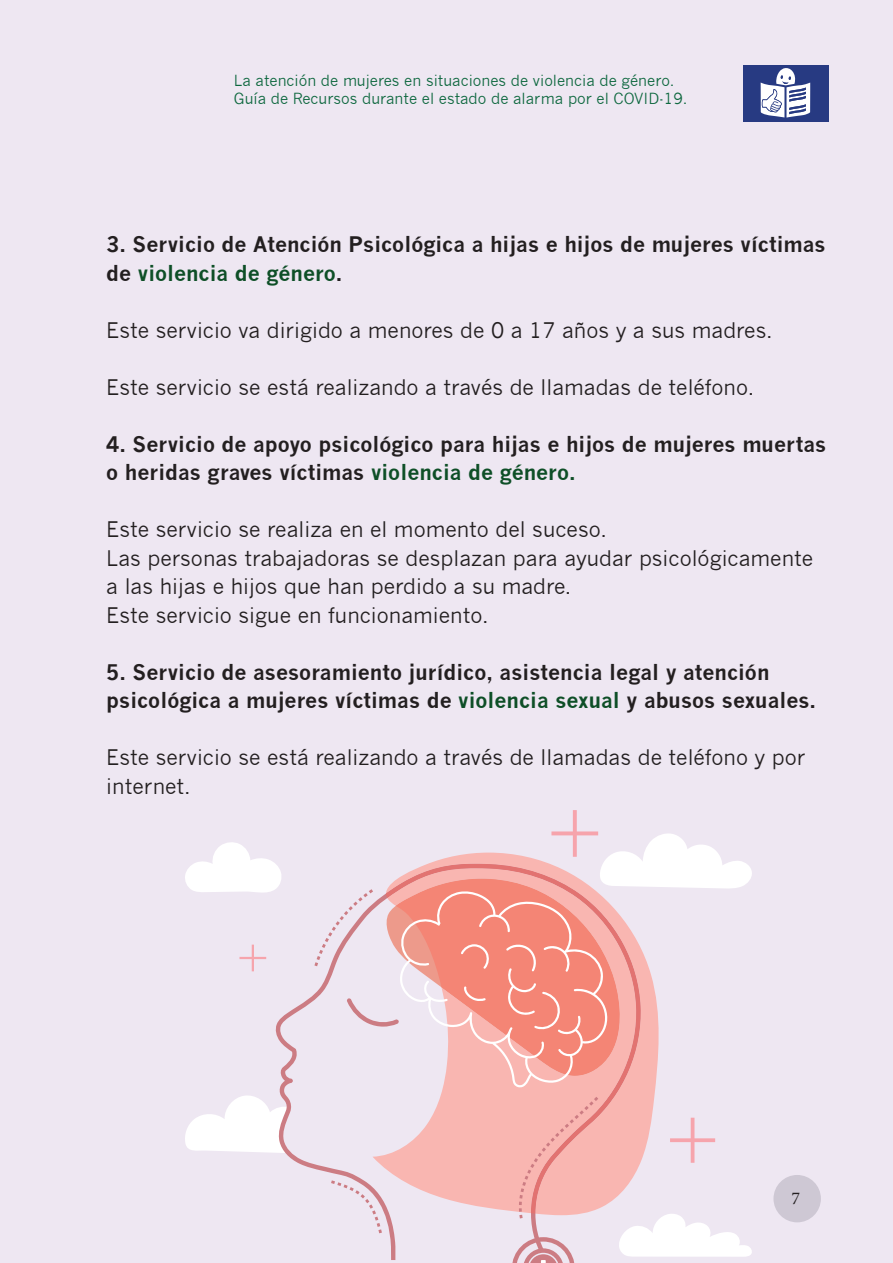
<style>
.page{position:relative;width:893px;height:1263px;background:#eee7f2}
.page>*{position:absolute;margin:0;border:0;box-sizing:border-box;transform-origin:0 0}
.t1{font:21px/28.5px "News Gothic";color:#231f20}
.t2{font:700 21px/28.5px "News Gothic";color:#231f20}
.t3{font:18px "Minion Pro";color:#231f20}
.t4{font:15px/18px "News Gothic";color:#0e683f}
.s1{color:#0e4f27}
</style>
<div class="page">
<div style="left:773px;top:1175px;width:48px;height:47px;background:#cec8d4;border-radius:50%"></div>
<hr style="left:0;top:138px;width:1px;height:53px;background:#bd93c1">
<div style="left:743px;top:65px;width:86px;height:56px;background:#273a82"></div>
<svg style="left:761px;top:68px;width:49px;height:50px"></svg>
<svg style="left:185px;top:1095px;width:90px;height:58px"></svg>
<svg style="left:275px;top:994px;width:264px;height:266px"></svg>
<svg style="left:372px;top:1087px;width:284px;height:128px"></svg>
<svg style="left:386px;top:1087px;width:255px;height:126px;fill:#f9b6b1"></svg>
<svg style="left:185px;top:842px;width:96px;height:51px"></svg>
<svg style="left:519px;top:1097px;width:79px;height:121px"></svg>
<svg style="left:331px;top:1180px;width:51px;height:53px"></svg>
<svg style="left:617px;top:1213px;width:135px;height:44px"></svg>
<svg style="left:512px;top:1237px;width:63px;height:26px"></svg>
<svg style="left:239px;top:945px;width:27px;height:26px"></svg>
<svg style="left:314px;top:810px;width:438px;height:277px"></svg>
<svg style="left:670px;top:1118px;width:45px;height:45px"></svg>
<p class="t4" style="left:234px;top:71px;width:455px">La atención de mujeres en situaciones de violencia de género.<br>Guía de Recursos durante el estado de alarma por el COVID-19.</p>
<p class="t2" style="left:106px;top:230px;width:721px">3. Servicio de Atención Psicológica a hijas e hijos de mujeres víctimas de <span class="s1">violencia de género</span>.</p>
<p class="t1" style="left:106px;top:316px;width:668px">Este servicio va dirigido a menores de 0 a 17 años y a sus madres.</p>
<p class="t1" style="left:106px;top:373px;width:650px">Este servicio se está realizando a través de llamadas de teléfono.</p>
<p class="t2" style="left:106px;top:430px;width:721px">4. Servicio de apoyo psicológico para hijas e hijos de mujeres muertas o heridas graves víctimas <span class="s1">violencia de género.</span></p>
<p class="t1" style="left:106px;top:516px;width:708px">Este servicio se realiza en el momento del suceso.<br>Las personas trabajadoras se desplazan para ayudar psicológicamente a las hijas e hijos que han perdido a su madre.<br>Este servicio sigue en funcionamiento.</p>
<p class="t2" style="left:106px;top:658px;width:711px">5. Servicio de asesoramiento jurídico, asistencia legal y atención psicológica a mujeres víctimas de <span class="s1">violencia sexual</span> y abusos sexuales.</p>
<p class="t1" style="left:106px;top:744px;width:701px">Este servicio se está realizando a través de llamadas de teléfono y por internet.</p>
<p class="t3" style="left:791px;top:1186px;width:10px">7</p>
</div>
